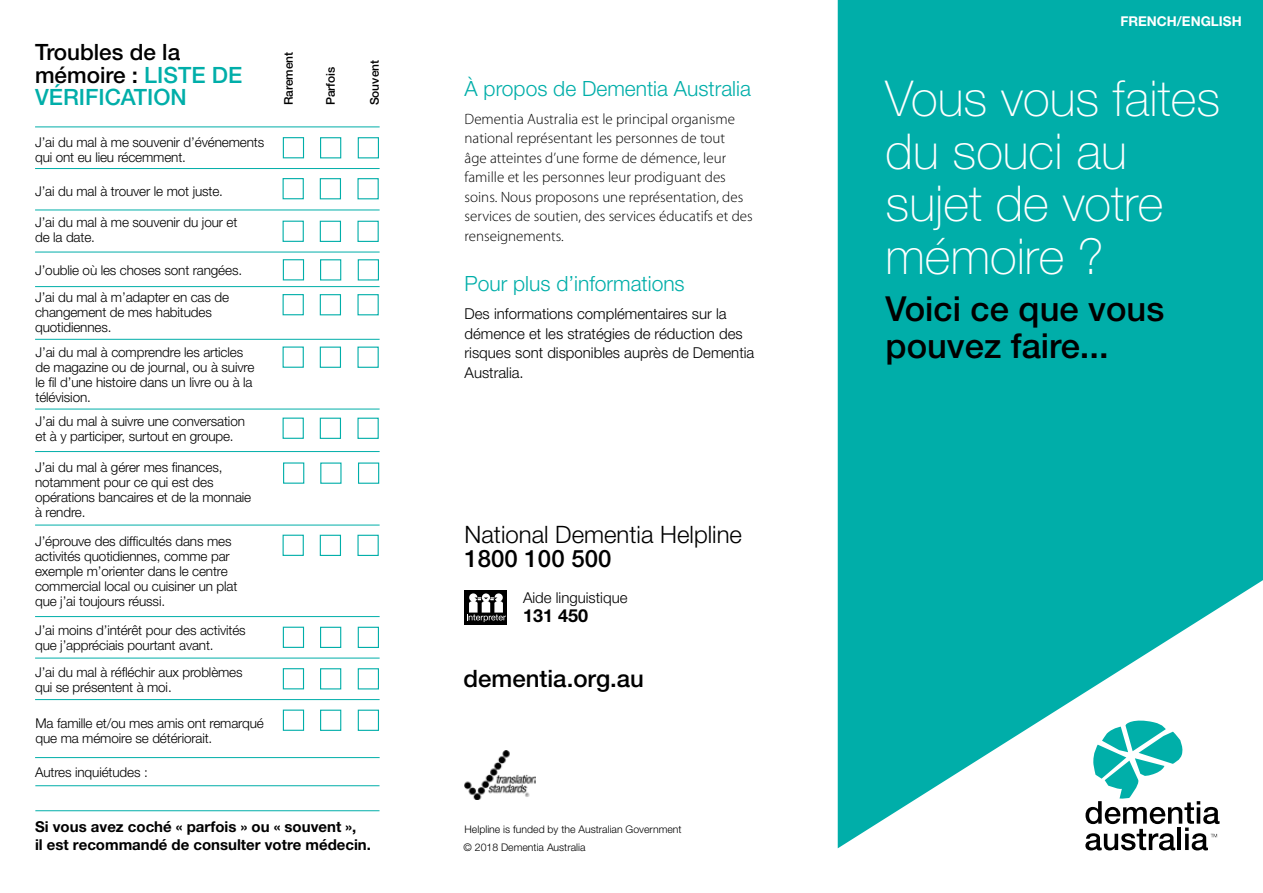
<style>
.page{position:relative;width:1263px;height:893px;background:#fff}
.page>*{position:absolute;margin:0;border:0;box-sizing:border-box;transform-origin:0 0}
.t1{font:100 49.5px/52.5px "Helvetica Neue LT Pro";color:#fff}
.t2{font:500 34.5px/37.5px "Helvetica Neue LT Pro";color:#000}
.t3{font:500 24px "Helvetica Neue LT Pro";color:#000}
.t4{font:300 24px "Helvetica Neue LT Pro";color:#000}
.t5{font:500 22.5px/22.5px "Helvetica Neue LT Pro";color:#000}
.t6{font:300 21px "Helvetica Neue LT Pro";color:#00aea9}
.t7{font:700 18px "Helvetica Neue LT Pro";color:#000}
.t8{font:300 15px/19.5px "Myriad Pro";color:#000}
.t9{font:300 15px/19.5px "Helvetica Neue LT Pro";color:#000}
.t10{font:700 15px/18px "Helvetica Neue LT Pro";color:#000}
.t11{font:300 13.5px/15px "Helvetica Neue LT Pro";letter-spacing:-.01em;color:#000}
.t12{font:700 13.5px "Helvetica Neue LT Pro";color:#fff}
.t13{font:500 12px "Helvetica Neue LT Pro";color:#000}
.t14{font:300 10.5px "Helvetica Neue LT Pro";color:#000}
.s1{color:#00aea9}
</style>
<div class="page">
<svg style="left:838px;top:0;width:425px;height:848px;fill:#00aea9"></svg>
<hr style="left:35px;top:785px;width:344px;height:1px;background:#00aea9">
<hr style="left:35px;top:810px;width:344px;height:1px;background:#00aea9">
<svg style="left:282px;top:137px;width:98px;height:594px"></svg>
<hr style="left:35px;top:168px;width:345px;height:1px;background:#00aea9">
<hr style="left:35px;top:127px;width:345px;height:1px;background:#00aea9">
<hr style="left:35px;top:210px;width:345px;height:1px;background:#00aea9">
<hr style="left:35px;top:252px;width:345px;height:1px;background:#00aea9">
<hr style="left:35px;top:286px;width:345px;height:1px;background:#00aea9">
<hr style="left:35px;top:339px;width:345px;height:1px;background:#00aea9">
<hr style="left:35px;top:409px;width:345px;height:1px;background:#00aea9">
<hr style="left:35px;top:451px;width:345px;height:1px;background:#00aea9">
<hr style="left:35px;top:525px;width:345px;height:1px;background:#00aea9">
<hr style="left:35px;top:616px;width:345px;height:1px;background:#00aea9">
<hr style="left:35px;top:658px;width:345px;height:1px;background:#00aea9">
<hr style="left:35px;top:699px;width:345px;height:1px;background:#00aea9">
<hr style="left:35px;top:757px;width:345px;height:1px;background:#00aea9">
<div style="left:465px;top:590px;width:42px;height:35px;background:#000"></div>
<div style="left:495px;top:593px;width:8px;height:9px;background:#fff;border-radius:50%"></div>
<div style="left:469px;top:593px;width:8px;height:9px;background:#fff;border-radius:50%"></div>
<div style="left:482px;top:593px;width:8px;height:9px;background:#fff;border-radius:50%"></div>
<svg style="left:467px;top:597px;width:39px;height:25px"></svg>
<img style="left:465px;top:750px;width:70px;height:49px">
<svg style="left:1085px;top:721px;width:134px;height:129px"></svg>
<h3 class="t5" style="left:35px;top:41px;width:209px">Troubles de la mémoire : <span class="s1">LISTE DE<br>VÉRIFICATION</span></h3>
<p class="t13" style="left:281px;top:105px;width:55px;rotate:-90deg">Rarement</p>
<p class="t11" style="left:35px;top:134px;width:231px">J’ai du mal à me souvenir d’événements qui ont eu lieu récemment.</p>
<p class="t11" style="left:35px;top:183px;width:189px">J’ai du mal à trouver le mot juste.</p>
<p class="t11" style="left:35px;top:215px;width:204px">J’ai du mal à me souvenir du jour et de la date.</p>
<p class="t11" style="left:35px;top:257px;width:209px;line-height:26.4px">J’oublie où les choses sont rangées.<br>J’ai du mal à m’adapter en cas de</p>
<p class="t11" style="left:35px;top:304px;width:178px">changement de mes habitudes quotidiennes.</p>
<p class="t11" style="left:35px;top:344px;width:220px">J’ai du mal à comprendre les articles de magazine ou de journal, ou à suivre le fil d’une histoire dans un livre ou à la télévision.</p>
<p class="t11" style="left:35px;top:414px;width:211px">J’ai du mal à suivre une conversation et à y participer, surtout en groupe.</p>
<p class="t11" style="left:35px;top:459px;width:218px">J’ai du mal à gérer mes finances, notamment pour ce qui est des opérations bancaires et de la monnaie à rendre.</p>
<p class="t11" style="left:35px;top:533px;width:204px">J’éprouve des difficultés dans mes activités quotidiennes, comme par exemple m’orienter dans le centre commercial local ou cuisiner un plat que j’ai toujours réussi.</p>
<p class="t11" style="left:35px;top:622px;width:212px">J’ai moins d’intérêt pour des activités que j’appréciais pourtant avant.</p>
<p class="t11" style="left:35px;top:665px;width:209px">J’ai du mal à réfléchir aux problèmes qui se présentent à moi.</p>
<p class="t11" style="left:35px;top:715px;width:230px">Ma famille et/ou mes amis ont remarqué que ma mémoire se détériorait.</p>
<p class="t11" style="left:35px;top:765px;width:114px">Autres inquiétudes :</p>
<p class="t13" style="left:323px;top:105px;width:40px;rotate:-90deg">Parfois</p>
<p class="t13" style="left:367px;top:105px;width:47px;rotate:-90deg">Souvent</p>
<p class="t10" style="left:35px;top:818px;width:337px">Si vous avez coché « parfois » ou « souvent »,<br>il est recommandé de consulter votre médecin.</p>
<h3 class="t6" style="left:465px;top:75px;width:288px">À propos de Dementia Australia</h3>
<p class="t8" style="left:465px;top:109px;width:290px">Dementia Australia est le principal organisme national représentant les personnes de tout<br>âge atteintes d’une forme de démence, leur famille et les personnes leur prodiguant des soins. Nous proposons une représentation, des services de soutien, des services éducatifs et des renseignements.</p>
<h3 class="t6" style="left:465px;top:271px;width:222px">Pour plus d’informations</h3>
<p class="t9" style="left:465px;top:304px;width:291px">Des informations complémentaires sur la démence et les stratégies de réduction des risques sont disponibles auprès de Dementia Australia.</p>
<h3 class="t4" style="left:465px;top:520px;width:279px">National Dementia Helpline</h3>
<h3 class="t3" style="left:465px;top:544px;width:148px">1800 100 500</h3>
<p class="t9" style="left:523px;top:587px;width:106px">Aide linguistique</p>
<h3 class="t7" style="left:523px;top:605px;width:67px">131 450</h3>
<h3 class="t3" style="left:463px;top:664px;width:182px">dementia.org.au</h3>
<p class="t14" style="left:465px;top:823px;width:219px">Helpline is funded by the Australian Government</p>
<p class="t14" style="left:463px;top:841px;width:123px">© 2018 Dementia Australia</p>
<p class="t12" style="left:1120px;top:13px;width:123px">FRENCH/ENGLISH</p>
<h1 class="t1" style="left:885px;top:72px;width:336px">Vous vous faites du souci au sujet de votre mémoire ?</h1>
<h2 class="t2" style="left:885px;top:289px;width:280px">Voici ce que vous pouvez faire...</h2>
</div>
